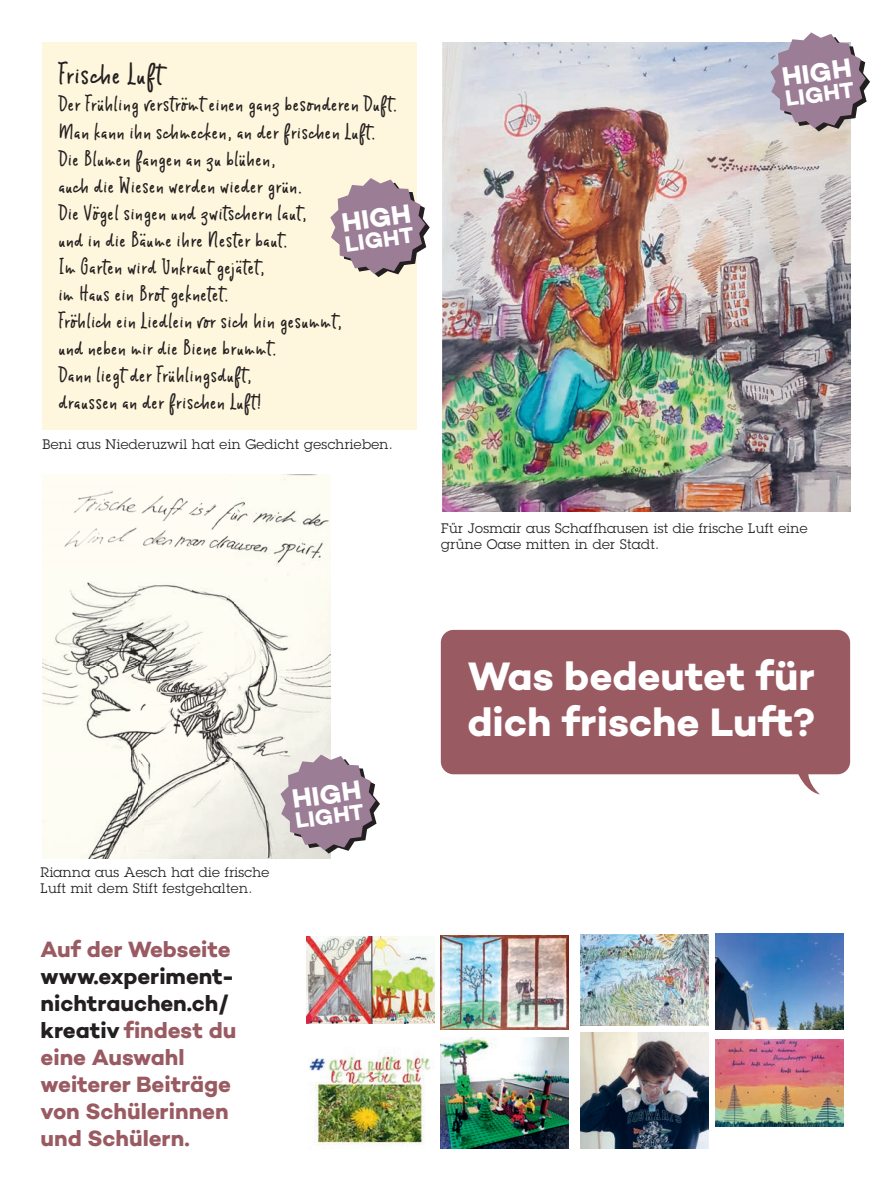
<style>
.page{position:relative;width:893px;height:1191px;background:#fff}
.page>*{position:absolute;margin:0;border:0;box-sizing:border-box;transform-origin:0 0}
.t1{font:46.5px "Fontbox Novascotia";letter-spacing:.03em;color:#231f20}
.t2{font:700 40.35px/46.2px "Campton";letter-spacing:-.005em;color:#fff}
.t3{font:34.5px/27px "Fontbox Novascotia";letter-spacing:.03em;color:#231f20}
.t4{font:700 27px "Campton";color:#fff}
.t5{font:700 22.5px/27px "Campton";letter-spacing:-.005em;color:#9a5a62}
.t6{font:700 22.5px "Campton";color:#fff}
.t7{font:13.5px/16.2px "Lubalin Graph";letter-spacing:.03em;color:#231f20}
.s1{color:#231f20}
</style>
<div class="page">
<img style="left:443px;top:43px;width:407px;height:469px">
<svg style="left:771px;top:32px;width:99px;height:99px"></svg>
<img style="left:306px;top:936px;width:128px;height:87px">
<img style="left:580px;top:1033px;width:128px;height:115px">
<img style="left:441px;top:1037px;width:128px;height:111px">
<img style="left:715px;top:1039px;width:128px;height:88px">
<img style="left:309px;top:1050px;width:125px;height:96px">
<img style="left:441px;top:935px;width:128px;height:94px">
<img style="left:580px;top:934px;width:128px;height:91px">
<img style="left:715px;top:933px;width:128px;height:96px">
<div style="left:441px;top:630px;width:409px;height:144px;background:#9a5a62;border-radius:13px"></div>
<svg style="left:793px;top:774px;width:27px;height:20px"></svg>
<div style="left:43px;top:43px;width:374px;height:386px;background:#fef7dd"></div>
<svg style="left:330px;top:178px;width:100px;height:99px"></svg>
<img style="left:43px;top:475px;width:287px;height:383px">
<svg style="left:281px;top:754px;width:99px;height:99px;background:#ae9ba9"></svg>
<h1 class="t1" style="left:59px;top:56px;width:104px">Frische Luft</h1>
<p class="t3" style="left:59px;top:91px;width:340px">Der Frühling verströmt einen ganz besonderen Duft.<br>Man kann ihn schmecken, an der frischen Luft.<br>Die Blumen fangen an zu blühen,<br>auch die Wiesen werden wieder grün.<br>Die Vögel singen und zwitschern laut,<br>und in die Bäume ihre Nester baut.<br>Im Garten wird Unkraut gejätet,<br>im Haus ein Brot geknetet.<br>Fröhlich ein Liedlein vor sich hin gesummt,<br>und neben mir die Biene brummt.<br>Dann liegt der Frühlingsduft,<br>draussen an der frischen Luft!</p>
<p class="t4" style="left:339px;top:206px;width:71px;rotate:-8deg">HIGH</p>
<p class="t6" style="left:343px;top:230px;width:71px;rotate:-8deg">LIGHT</p>
<p class="t7" style="left:43px;top:436px;width:352px">Beni aus Niederuzwil hat ein Gedicht geschrieben.</p>
<p class="t4" style="left:780px;top:60px;width:71px;rotate:-8deg">HIGH</p>
<p class="t6" style="left:783px;top:85px;width:71px;rotate:-8deg">LIGHT</p>
<p class="t7" style="left:441px;top:520px;width:368px">Für Josmair aus Schaffhausen ist die frische Luft eine grüne Oase mitten in der Stadt.</p>
<p class="t7" style="left:41px;top:864px;width:230px">Rianna aus Aesch hat die frische<br>Luft mit dem Stift festgehalten.</p>
<p class="t5" style="left:41px;top:935px;width:192px">Auf der Webseite</p>
<p class="t5" style="left:41px;top:962px;width:197px"><span class="s1">www.experiment&shy;nichtrauchen.ch/ kreativ</span> findest du eine Auswahl weiterer Beiträge von Schülerinnen und Schülern.</p>
<p class="t4" style="left:290px;top:782px;width:71px;rotate:-8deg">HIGH</p>
<p class="t6" style="left:293px;top:806px;width:71px;rotate:-8deg">LIGHT</p>
<p class="t2" style="left:467px;top:652px;width:349px">Was bedeutet für dich frische Luft?</p>
</div>
